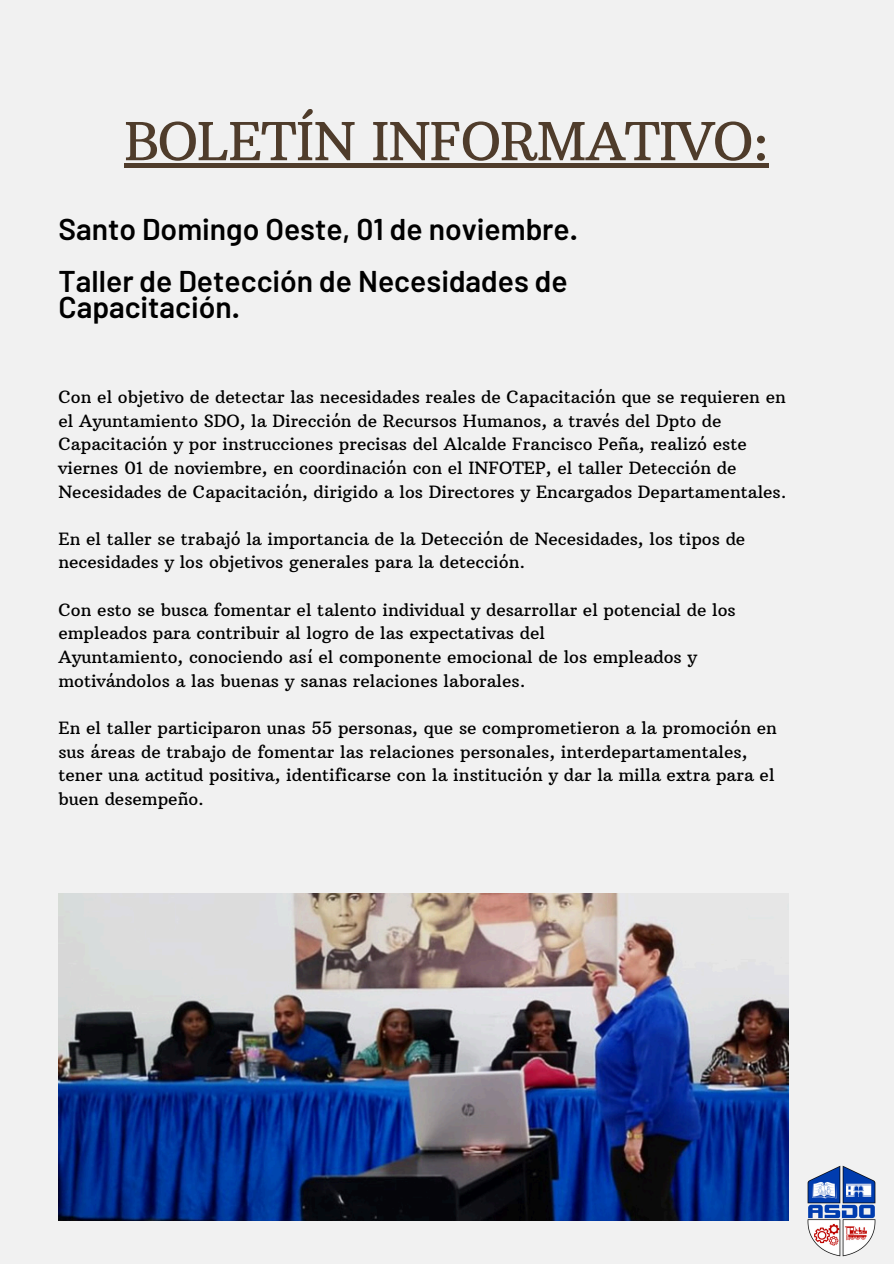
<style>
.page{position:relative;width:894px;height:1264px;background:#fff}
.page>*{position:absolute;margin:0;border:0;box-sizing:border-box;transform-origin:0 0}
.t1{font:52.2px "Arbutus Slab";letter-spacing:-.02em;color:#4f3c2b}
.t2{font:600 30px/25.8px "Barlow";color:#000}
.t3{font:17.25px/23.7px "Arbutus Slab";color:#000}
</style>
<div class="page">
<div style="left:0;top:0;width:893px;height:1263px;background:#f1f1f1"></div>
<img style="left:58px;top:893px;width:729px;height:327px">
<img style="left:788px;top:1158px;width:88px;height:99px">
<hr style="left:124px;top:164px;width:644px;height:4px;background:#4f3c2b">
<h1 class="t1" style="left:124px;top:109px;width:646px">BOLETÍN INFORMATIVO:</h1>
<h2 class="t2" style="left:58px;top:215px;width:520px">Santo Domingo Oeste, 01 de noviembre.</h2>
<h2 class="t2" style="left:58px;top:267px;width:510px">Taller de Detección de Necesidades de<br>Capacitación.</h2>
<p class="t3" style="left:58px;top:385px;width:729px">Con el objetivo de detectar las necesidades reales de Capacitación que se requieren en el Ayuntamiento SDO, la Dirección de Recursos Humanos, a través del Dpto de Capacitación y por instrucciones precisas del Alcalde Francisco Peña, realizó este viernes 01 de noviembre, en coordinación con el INFOTEP, el taller Detección de Necesidades de Capacitación, dirigido a los Directores y Encargados Departamentales.</p>
<p class="t3" style="left:58px;top:527px;width:688px">En el taller se trabajó la importancia de la Detección de Necesidades, los tipos de necesidades y los objetivos generales para la detección.</p>
<p class="t3" style="left:58px;top:597px;width:678px">Con esto se busca fomentar el talento individual y desarrollar el potencial de los empleados para contribuir al logro de las expectativas del</p>
<p class="t3" style="left:58px;top:645px;width:640px">Ayuntamiento, conociendo así el componente emocional de los empleados y motivándolos a las buenas y sanas relaciones laborales.</p>
<p class="t3" style="left:58px;top:716px;width:719px">En el taller participaron unas 55 personas, que se comprometieron a la promoción en sus áreas de trabajo de fomentar las relaciones personales, interdepartamentales, tener una actitud positiva, identificarse con la institución y dar la milla extra para el buen desempeño.</p>
</div>
